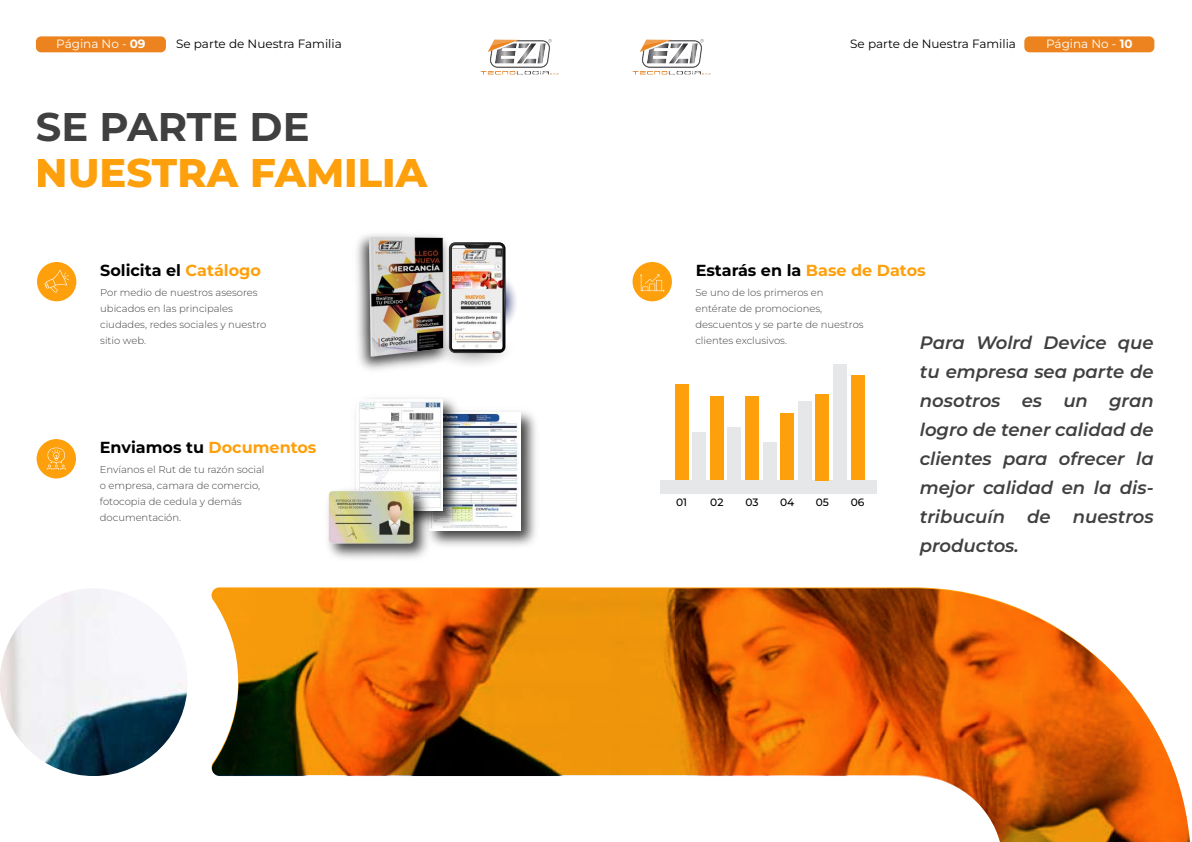
<style>
.page{position:relative;width:1192px;height:842px;background:#fff}
.page>*{position:absolute;margin:0;border:0;box-sizing:border-box;transform-origin:0 0}
.t1{font:800 40px "Montserrat";color:#fea00c}
.t2{font:700 40px "Montserrat";color:#404041}
.t3{font:italic 600 18px/29px "Montserrat";color:#404041;text-align:justify}
.t4{font:700 16px "Montserrat";color:#000}
.t5{font:12px "Montserrat";color:#000}
.t6{font:12px "Montserrat";color:#fff}
.t7{font:500 10.6px "Montserrat";color:#000}
.t8{font:300 10px/16px "Montserrat";color:#404041}
.s1{font-weight:700}
.s2{color:#fea00c}
</style>
<div class="page">
<div style="left:36px;top:36px;width:130px;height:16px;background:#ec831e;border-radius:5px"></div>
<div style="left:1024px;top:36px;width:130px;height:16px;background:#ec831e;border-radius:5px"></div>
<img style="left:632px;top:39px;width:78px;height:36px">
<img style="left:480px;top:39px;width:78px;height:36px">
<div style="left:660px;top:480px;width:216px;height:13px;background:#e6e7e8"></div>
<div style="left:675px;top:385px;width:13px;height:95px;background:#fea00c"></div>
<div style="left:692px;top:432px;width:14px;height:48px;background:#e6e7e8"></div>
<div style="left:727px;top:428px;width:14px;height:52px;background:#e6e7e8"></div>
<div style="left:762px;top:442px;width:14px;height:38px;background:#e6e7e8"></div>
<div style="left:798px;top:402px;width:13px;height:78px;background:#e6e7e8"></div>
<div style="left:833px;top:365px;width:13px;height:115px;background:#e6e7e8"></div>
<div style="left:710px;top:396px;width:13px;height:84px;background:#fea00c"></div>
<div style="left:745px;top:396px;width:13px;height:84px;background:#fea00c"></div>
<div style="left:780px;top:413px;width:14px;height:67px;background:#fea00c"></div>
<div style="left:815px;top:394px;width:14px;height:86px;background:#fea00c"></div>
<div style="left:850px;top:376px;width:14px;height:104px;background:#fea00c"></div>
<div style="left:37px;top:262px;width:39px;height:39px;background:#fea00c;border-radius:50%"></div>
<svg style="left:44px;top:270px;width:25px;height:23px"></svg>
<div style="left:37px;top:439px;width:39px;height:39px;background:#fea00c;border-radius:50%"></div>
<svg style="left:47px;top:448px;width:19px;height:22px"></svg>
<div style="left:632px;top:262px;width:40px;height:39px;background:#fea00c;border-radius:50%"></div>
<svg style="left:640px;top:274px;width:24px;height:18px"></svg>
<img style="left:436px;top:417px;width:100px;height:129px">
<img style="left:464px;top:417px;width:56px;height:113px">
<img style="left:355px;top:417px;width:109px;height:116px">
<img style="left:356px;top:417px;width:86px;height:94px">
<img style="left:422px;top:482px;width:14px;height:73px">
<img style="left:328px;top:467px;width:94px;height:92px">
<img style="left:355px;top:234px;width:177px;height:183px">
<img style="left:0;top:589px;width:187px;height:187px">
<svg style="left:211px;top:587px;width:979px;height:255px"></svg>
<svg style="left:483px;top:274px;width:35px;height:55px"></svg>
<svg style="left:430px;top:330px;width:85px;height:39px"></svg>
<svg style="left:449px;top:242px;width:56px;height:111px"></svg>
<img style="left:452px;top:245px;width:50px;height:104px">
<p class="t5" style="left:176px;top:35px;width:167px">Se parte de Nuestra Familia</p>
<p class="t5" style="left:850px;top:35px;width:167px">Se parte de Nuestra Familia</p>
<p class="t6" style="left:56px;top:36px;width:91px">Página No - <span class="s1">09</span></p>
<p class="t6" style="left:1046px;top:36px;width:88px">Página No - <span class="s1">10</span></p>
<h1 class="t2" style="left:36px;top:100px;width:275px">SE PARTE DE</h1>
<h1 class="t1" style="left:36px;top:146px;width:393px">NUESTRA FAMILIA</h1>
<h3 class="t4" style="left:100px;top:259px;width:162px">Solicita el <span class="s2">Catálogo</span></h3>
<p class="t8" style="left:100px;top:285px;width:168px">Por medio de nuestros asesores ubicados en las principales ciudades, redes sociales y nuestro sitio web.</p>
<h3 class="t4" style="left:100px;top:436px;width:218px">Enviamos tu <span class="s2">Documentos</span></h3>
<p class="t8" style="left:100px;top:461px;width:166px">Envíanos el Rut de tu razón social o empresa, camara de comercio, fotocopia de cedula y demás documentación.</p>
<h3 class="t4" style="left:695px;top:259px;width:231px">Estarás en la <span class="s2">Base de Datos</span></h3>
<p class="t8" style="left:695px;top:285px;width:170px">Se uno de los primeros en entérate de promociones, descuentos y se parte de nuestros clientes exclusivos.</p>
<h2 class="t3" style="left:919px;top:327px;width:235px">Para Wolrd Device que tu empresa sea parte de nosotros es un gran logro de tener calidad de clientes para ofrecer la mejor calidad en la dis&shy;tribucuín de nuestros productos.</h2>
<p class="t7" style="left:676px;top:496px;width:13px">01</p>
<p class="t7" style="left:710px;top:496px;width:15px">02</p>
<p class="t7" style="left:745px;top:496px;width:15px">03</p>
<p class="t7" style="left:780px;top:496px;width:16px">04</p>
<p class="t7" style="left:815px;top:496px;width:15px">05</p>
<p class="t7" style="left:850px;top:496px;width:15px">06</p>
</div>
